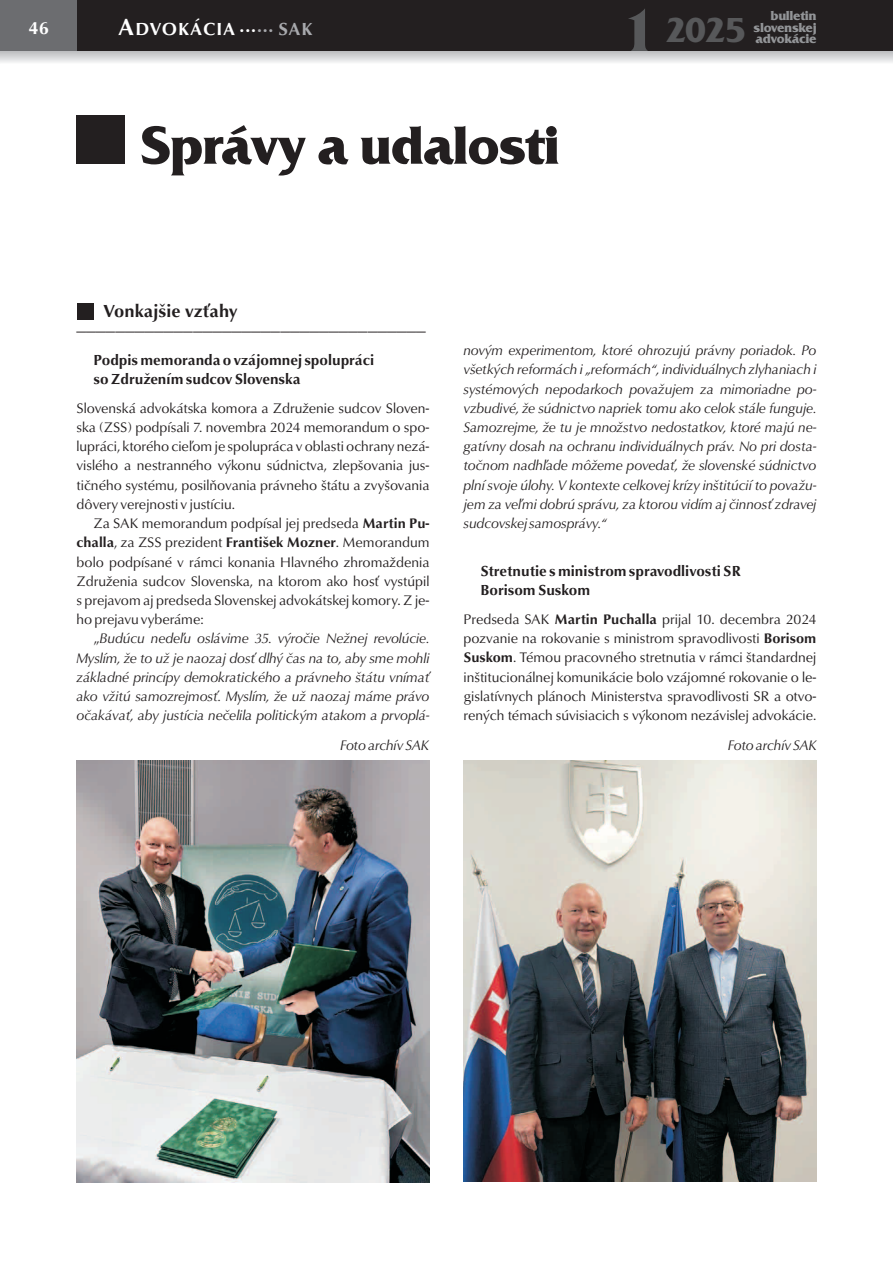
<style>
.page{position:relative;width:893px;height:1263px;background:#fff}
.page>*{position:absolute;margin:0;border:0;box-sizing:border-box;transform-origin:0 0}
.t1{font:700 55.5px "Friz Qua Itc TEE";letter-spacing:-.025em;color:#231f20}
.t2{font:700 36px "Friz Qua Itc TEE";color:#57585a}
.t3{font:700 18px "URW Classico TEE";letter-spacing:.05em;color:#fff}
.t4{font:700 18px "URW Classico TEE";color:#231f20}
.t5{font:700 15px/19.2px "URW Classico TEE";color:#231f20}
.t6{font:14.25px/19.2px "URW Classico TEE";color:#231f20;text-align:justify}
.t7{font:italic 14.25px/19.2px "URW Classico TEE";color:#231f20;text-align:justify}
.t8{font:700 13.5px/11.1px "Friz Qua Itc TEE";letter-spacing:-.025em;color:#939598;text-align:justify}
.s1{font-size:60px}
.s2{font-size:24px}
.s3{color:#a8a9ad}
.s4{font-weight:700}
.s5{font-style:normal}
</style>
<div class="page">
<div style="left:0;top:0;width:893px;height:51px;background:#231f20"></div>
<div style="left:0;top:0;width:77px;height:51px;background:#6c6d70"></div>
<svg style="left:0;top:51px;width:893px;height:12px"></svg>
<div style="left:77px;top:303px;width:17px;height:17px;background:#231f20"></div>
<div style="left:77px;top:115px;width:48px;height:49px;background:#231f20"></div>
<img style="left:77px;top:761px;width:352px;height:421px">
<img style="left:464px;top:761px;width:352px;height:421px">
<h2 class="t2" style="left:621px;top:18px;width:126px"><span class="s1">1</span> 2025</h2>
<p class="t3" style="left:28px;top:21px;width:22px">46</p>
<p class="t3" style="left:118px;top:21px;width:196px"><span class="s2">A</span>DVOKÁCIA ···<span class="s3">··· SAK</span></p>
<p class="t8" style="left:754px;top:12px;width:65px;text-indent:17px">bulletin slovenskej advokácie</p>
<h1 class="t1" style="left:140px;top:126px;width:421px">Správy a udalosti</h1>
<p class="t4" style="left:104px;top:304px;width:135px">Vonkajšie vzťahy</p>
<p class="t6" style="left:77px;top:323px;width:351px">————————————————————————————————————</p>
<p class="t5" style="left:94px;top:352px;width:282px">Podpis memoranda o vzájomnej spolupráci so Združením sudcov Slovenska</p>
<p class="t6" style="left:77px;top:400px;width:354px">Slovenská advokátska komora a Združenie sudcov Sloven&shy;ska (ZSS) podpísali 7. novembra 2024 memorandum o spo&shy;lupráci, ktorého cieľom je spolupráca v oblasti ochrany nezá&shy;vislého a nestranného výkonu súdnictva, zlepšovania jus&shy;tičného systému, posilňovania právneho štátu a zvyšovania dôvery verejnosti v justíciu.</p>
<p class="t6" style="left:77px;top:515px;width:354px;text-indent:17px">Za SAK memorandum podpísal jej predseda <span class="s4">Martin Pu&shy;challa</span>, za ZSS prezident <span class="s4">František Mozner</span>. Memorandum bolo podpísané v rámci konania Hlavného zhromaždenia Združenia sudcov Slovenska, na ktorom ako hosť vystúpil s prejavom aj predseda Slovenskej advokátskej komory. Z je&shy;ho prejavu vyberáme:</p>
<p class="t7" style="left:94px;top:630px;width:337px"><span class="s5">„</span>Budúcu nedeľu oslávime 35. výročie Nežnej revolúcie.</p>
<p class="t7" style="left:77px;top:650px;width:354px">Myslím, že to už je naozaj dosť dlhý čas na to, aby sme mohli základné princípy demokratického a právneho štátu vnímať ako vžitú samozrejmosť. Myslím, že už naozaj máme právo očakávať, aby justícia nečelila politickým atakom a prvoplá-</p>
<p class="t7" style="left:463px;top:342px;width:354px">novým experimentom, ktoré ohrozujú právny poriadok. Po všetkých reformách i „reformách“, individuálnych zlyhaniach i systémových nepodarkoch považujem za mimoriadne po&shy;vzbudivé, že súdnictvo napriek tomu ako celok stále funguje.<br>Samozrejme, že tu je množstvo nedostatkov, ktoré majú ne&shy;gatívny dosah na ochranu individuálnych práv. No pri dosta&shy;točnom nadhľade môžeme povedať, že slovenské súdnictvo plní svoje úlohy. V kontexte celkovej krízy inštitúcií to považu&shy;jem za veľmi dobrú správu, za ktorou vidím aj činnosť zdravej sudcovskej samosprávy.“</p>
<p class="t5" style="left:480px;top:563px;width:262px">Stretnutie s ministrom spravodlivosti SR<br>Borisom Suskom</p>
<p class="t6" style="left:463px;top:611px;width:354px">Predseda SAK <span class="s4">Martin Puchalla</span> prijal 10. decembra 2024 pozvanie na rokovanie s ministrom spravodlivosti <span class="s4">Borisom Suskom</span>. Témou pracovného stretnutia v rámci štandardnej inštitucionálnej komunikácie bolo vzájomné rokovanie o le&shy;gislatívnych plánoch Ministerstva spravodlivosti SR a otvo&shy;rených témach súvisiacich s výkonom nezávislej advokácie.</p>
<p class="t7" style="left:340px;top:737px;width:91px">Foto archív SAK</p>
<p class="t7" style="left:728px;top:737px;width:91px">Foto archív SAK</p>
</div>
